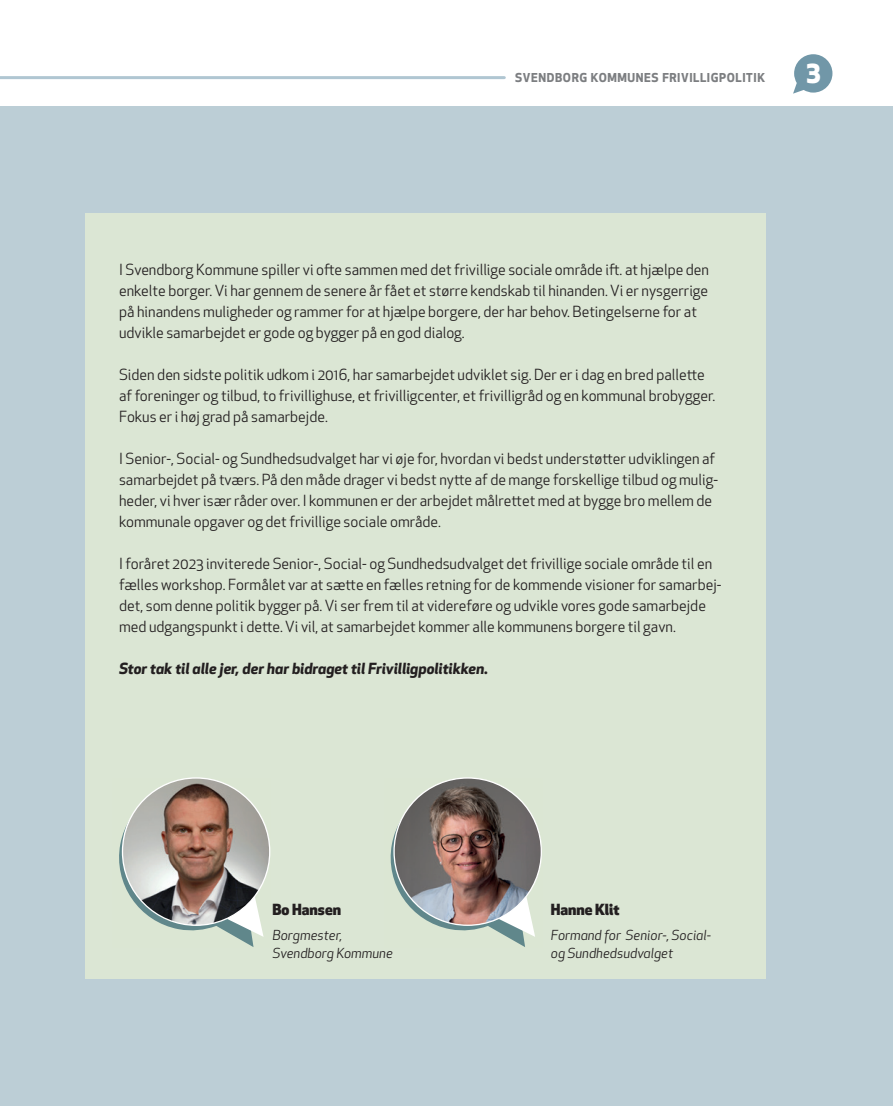
<style>
.page{position:relative;width:893px;height:1106px;background:#fff}
.page>*{position:absolute;margin:0;border:0;box-sizing:border-box;transform-origin:0 0}
.t1{font:800 25.5px "Apex New";color:#fff}
.t2{font:15px/21px "Apex New";color:#231f20}
.t3{font:italic 700 15px "Apex New";color:#231f20}
.t4{font:800 15px "Apex New";color:#231f20}
.t5{font:italic 13.5px "Apex New";color:#231f20}
.t6{font:700 12px "Apex New";letter-spacing:.05em;color:#7c7e81}
</style>
<div class="page">
<div style="left:0;top:106px;width:893px;height:1000px;background:#bcced6"></div>
<svg style="left:793px;top:54px;width:39px;height:40px"></svg>
<hr style="left:0;top:76px;width:504px;height:3px;background:#b0c6d2">
<div style="left:85px;top:213px;width:680px;height:765px;background:#dbe6d4"></div>
<svg style="left:390px;top:836px;width:152px;height:111px"></svg>
<img style="left:394px;top:779px;width:147px;height:146px">
<svg style="left:119px;top:779px;width:152px;height:168px"></svg>
<img style="left:122px;top:778px;width:148px;height:147px;border-radius:74px">
<p class="t6" style="left:515px;top:69px;width:251px">SVENDBORG KOMMUNES FRIVILLIGPOLITIK</p>
<p class="t1" style="left:807px;top:56px;width:16px">3</p>
<p class="t2" style="left:119px;top:259px;width:591px">I Svendborg Kommune spiller vi ofte sammen med det frivillige sociale område ift. at hjælpe den enkelte borger. Vi har gennem de senere år fået et større kendskab til hinanden. Vi er nysgerrige på hinandens muligheder og rammer for at hjælpe borgere, der har behov. Betingelserne for at udvikle samarbejdet er gode og bygger på en god dialog.</p>
<p class="t2" style="left:119px;top:364px;width:598px">Siden den sidste politik udkom i 2016, har samarbejdet udviklet sig. Der er i dag en bred pallette af foreninger og tilbud, to frivillighuse, et frivilligcenter, et frivilligråd og en kommunal brobygger.<br>Fokus er i høj grad på samarbejde.</p>
<p class="t2" style="left:119px;top:448px;width:600px">I Senior-, Social- og Sundhedsudvalget har vi øje for, hvordan vi bedst understøtter udviklingen af samarbejdet på tværs. På den måde drager vi bedst nytte af de mange forskellige tilbud og mulig&shy;heder, vi hver især råder over. I kommunen er der arbejdet målrettet med at bygge bro mellem de kommunale opgaver og det frivillige sociale område.</p>
<p class="t2" style="left:119px;top:553px;width:604px">I foråret 2023 inviterede Senior-, Social- og Sundhedsudvalget det frivillige sociale område til en fælles workshop. Formålet var at sætte en fælles retning for de kommende visioner for samarbej&shy;det, som denne politik bygger på. Vi ser frem til at videreføre og udvikle vores gode samarbejde med udgangspunkt i dette. Vi vil, at samarbejdet kommer alle kommunens borgere til gavn.</p>
<p class="t3" style="left:119px;top:658px;width:370px">Stor tak til alle jer, der har bidraget til Frivilligpolitikken.</p>
<p class="t4" style="left:272px;top:898px;width:70px">Bo Hansen</p>
<p class="t5" style="left:272px;top:926px;width:71px">Borgmester,</p>
<p class="t5" style="left:272px;top:944px;width:122px">Svendborg Kommune</p>
<p class="t4" style="left:551px;top:898px;width:70px">Hanne Klit</p>
<p class="t5" style="left:551px;top:926px;width:162px">Formand for Senior-, Social-</p>
<p class="t5" style="left:551px;top:944px;width:124px">og Sundhedsudvalget</p>
</div>
